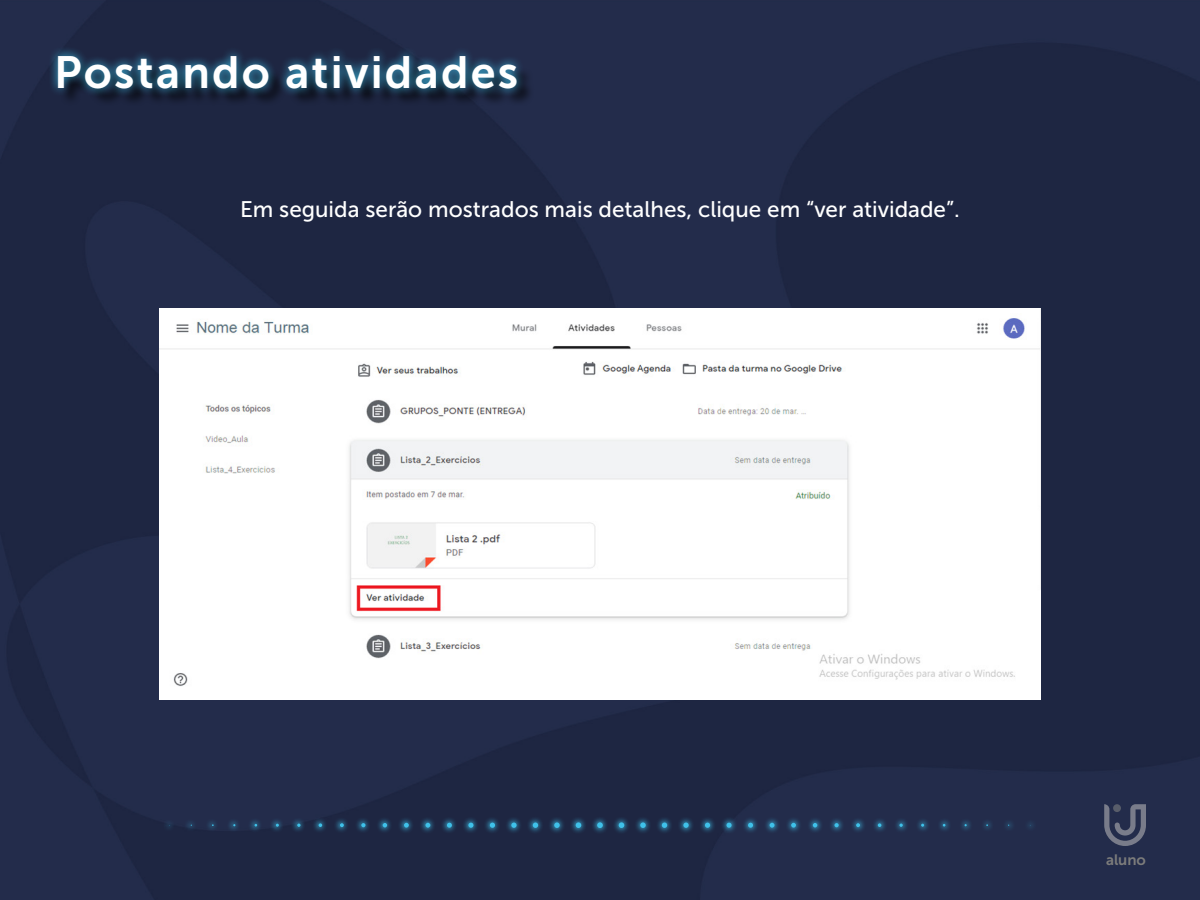
<style>
.page{position:relative;width:1200px;height:900px;background:#fff}
.page>*{position:absolute;margin:0;border:0;box-sizing:border-box;transform-origin:0 0}
.t1{font:45px "Museo Sans 700";letter-spacing:.05em;color:#fff}
.t2{font:22.5px "Museo Sans 500";color:#fff}
.t3{font:15px "Museo Sans 700";color:#7c7c7b}
</style>
<div class="page">
<img style="left:0;top:0;width:1200px;height:900px">
<div style="left:163px;top:816px;width:874px;height:19px;background:#3fc1e9;opacity:.9"></div>
<svg style="left:297px;top:824px;width:4px;height:3px"></svg>
<svg style="left:319px;top:823px;width:3px;height:4px"></svg>
<svg style="left:340px;top:823px;width:4px;height:4px"></svg>
<svg style="left:361px;top:823px;width:5px;height:4px"></svg>
<svg style="left:383px;top:823px;width:4px;height:4px"></svg>
<svg style="left:404px;top:823px;width:5px;height:5px"></svg>
<svg style="left:425px;top:823px;width:5px;height:5px"></svg>
<svg style="left:447px;top:823px;width:5px;height:5px"></svg>
<svg style="left:468px;top:823px;width:5px;height:5px"></svg>
<svg style="left:490px;top:823px;width:5px;height:5px"></svg>
<svg style="left:511px;top:823px;width:6px;height:5px"></svg>
<svg style="left:533px;top:823px;width:5px;height:5px"></svg>
<svg style="left:554px;top:822px;width:6px;height:6px"></svg>
<svg style="left:576px;top:822px;width:5px;height:6px"></svg>
<svg style="left:597px;top:822px;width:6px;height:6px"></svg>
<svg style="left:619px;top:822px;width:5px;height:6px"></svg>
<svg style="left:640px;top:822px;width:6px;height:6px"></svg>
<svg style="left:662px;top:823px;width:5px;height:5px"></svg>
<svg style="left:683px;top:823px;width:6px;height:5px"></svg>
<svg style="left:705px;top:823px;width:5px;height:5px"></svg>
<svg style="left:727px;top:823px;width:5px;height:5px"></svg>
<svg style="left:748px;top:823px;width:5px;height:5px"></svg>
<svg style="left:770px;top:823px;width:5px;height:5px"></svg>
<svg style="left:791px;top:823px;width:5px;height:5px"></svg>
<svg style="left:813px;top:823px;width:4px;height:4px"></svg>
<svg style="left:834px;top:823px;width:5px;height:4px"></svg>
<svg style="left:856px;top:823px;width:4px;height:4px"></svg>
<svg style="left:878px;top:823px;width:3px;height:4px"></svg>
<svg style="left:899px;top:824px;width:4px;height:3px"></svg>
<div style="left:60px;top:58px;width:475px;height:49px;background:#000;opacity:.75"></div>
<div style="left:49px;top:46px;width:477px;height:51px;background:#3fc1e9;opacity:.9"></div>
<img style="left:159px;top:308px;width:882px;height:392px">
<svg style="left:1104px;top:804px;width:42px;height:42px;background:#4a5067"></svg>
<p class="t1" style="left:54px;top:47px;width:466px">Postando atividades</p>
<p class="t2" style="left:240px;top:197px;width:721px">Em seguida serão mostrados mais detalhes, clique em “ver atividade”.</p>
<p class="t3" style="left:1106px;top:851px;width:41px">aluno</p>
</div>
